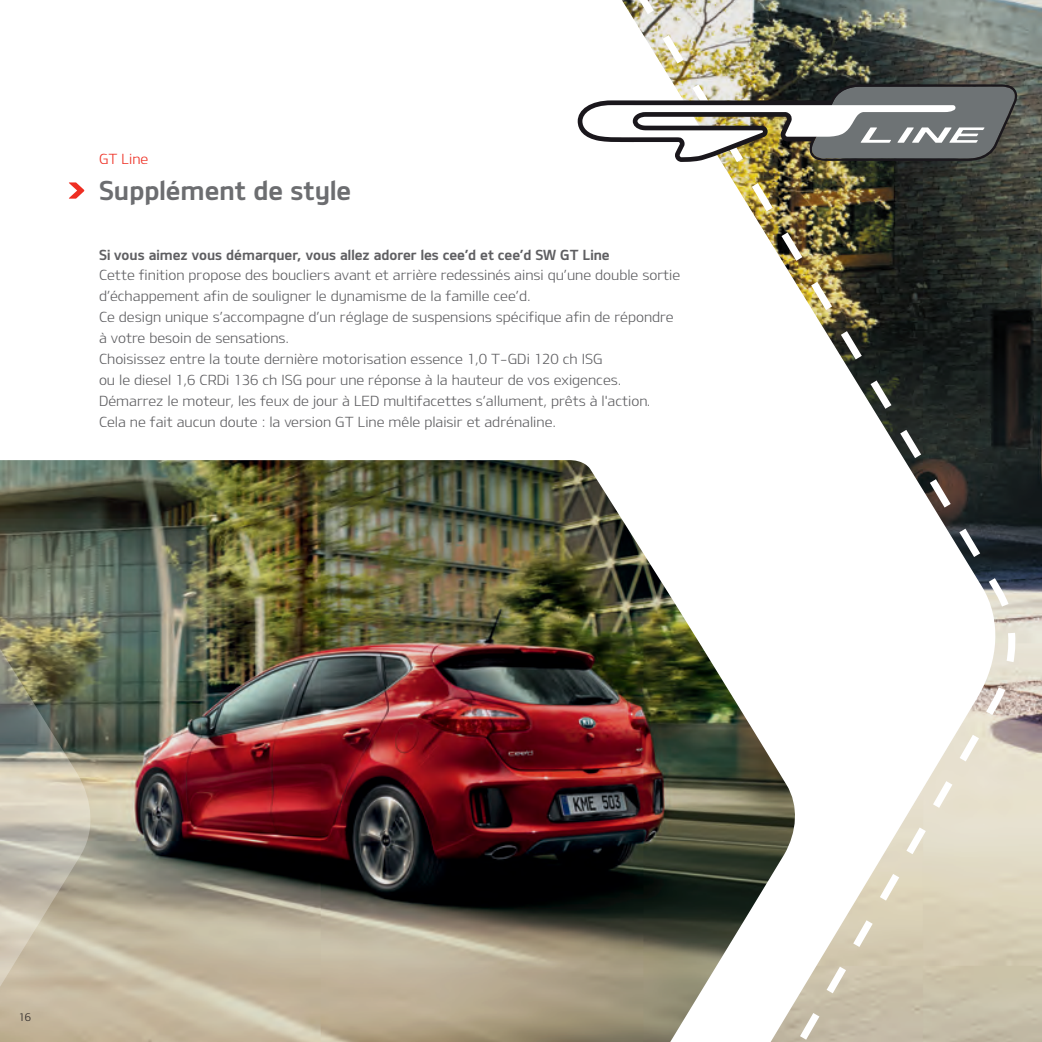
<style>
.page{position:relative;width:1042px;height:1042px;background:#fff}
.page>*{position:absolute;margin:0;border:0;box-sizing:border-box;transform-origin:0 0}
.t1{font:26.25px "Design KOTFB";color:#6c6d70}
.t2{font:14px/21px "Design KOTFL";color:#5f5f62}
.t3{font:14px "Design KOTFB";color:#5f5f62}
.t4{font:14px "Design KOTFL";color:#ee2e22}
.t5{font:10.5px "Design KOTFL";color:#231f20}
</style>
<div class="page">
<svg style="left:69px;top:182px;width:15px;height:17px"></svg>
<img style="left:533px;top:460px;width:89px;height:582px">
<img style="left:0;top:460px;width:533px;height:582px">
<img style="left:622px;top:0;width:420px;height:1042px">
<svg style="left:578px;top:84px;width:441px;height:78px"></svg>
<p class="t4" style="left:99px;top:150px;width:51px">GT Line</p>
<h1 class="t1" style="left:99px;top:174px;width:254px">Supplément de style</h1>
<p class="t3" style="left:99px;top:245px;width:512px">Si vous aimez vous démarquer, vous allez adorer les cee’d et cee’d SW GT Line</p>
<p class="t2" style="left:99px;top:264px;width:583px">Cette finition propose des boucliers avant et arrière redessinés ainsi qu’une double sortie d’échappement afin de souligner le dynamisme de la famille cee’d.<br>Ce design unique s’accompagne d’un réglage de suspensions spécifique afin de répondre à votre besoin de sensations.<br>Choisissez entre la toute dernière motorisation essence 1,0 T-GDi 120 ch ISG<br>ou le diesel 1,6 CRDi 136 ch ISG pour une réponse à la hauteur de vos exigences.<br>Démarrez le moteur, les feux de jour à LED multifacettes s’allument, prêts à l'action.<br>Cela ne fait aucun doute : la version GT Line mêle plaisir et adrénaline.</p>
<p class="t5" style="left:19px;top:1010px;width:14px">16</p>
</div>
